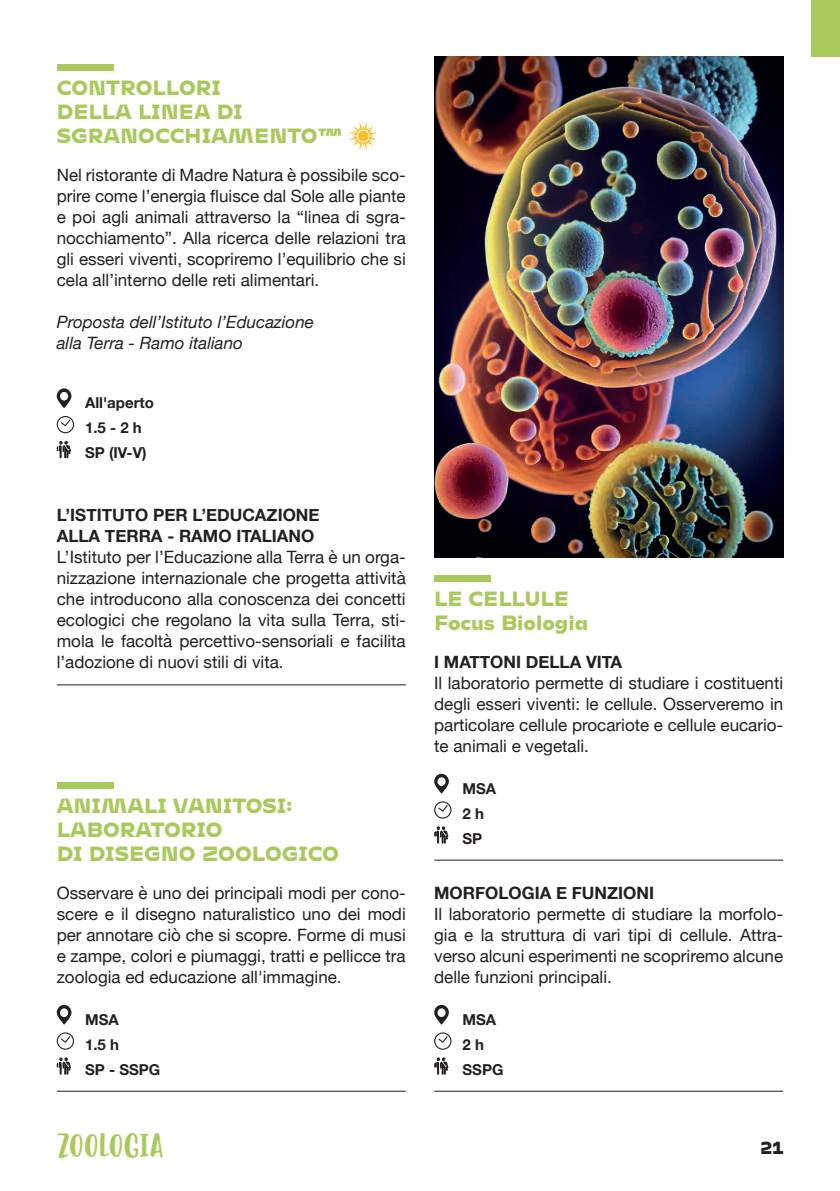
<style>
.page{position:relative;width:840px;height:1191px;background:#fff}
.page>*{position:absolute;margin:0;border:0;box-sizing:border-box;transform-origin:0 0}
.t1{font:30px "Kulhu One";color:#a8ca5b}
.titolo{font:900 20px "Mohol";color:#a8ca5b}
.testo{font:17px/21px "Helvetica Neue";color:#231f20;text-align:justify}
.testo-2{font:700 17px "Helvetica Neue";color:#231f20}
.testo-3{font:italic 17px "Helvetica Neue";color:#231f20}
.t2{font:900 17px "Mohol";color:#231f20}
.dati{font:700 15px "Helvetica Neue";color:#231f20}
</style>
<div class="page">
<div style="left:811px;top:0;width:28px;height:57px;background:#a8ca5b"></div>
<div style="left:57px;top:65px;width:56px;height:6px;background:#a8ca5b"></div>
<svg style="left:349px;top:122px;width:28px;height:28px"></svg>
<div style="left:357px;top:130px;width:12px;height:12px;background:#f5bf2c;border-radius:50%"></div>
<div style="left:356px;top:130px;width:13px;height:12px;border:1px solid #fff;border-radius:50%"></div>
<svg style="left:57px;top:388px;width:14px;height:20px"></svg>
<svg style="left:57px;top:416px;width:17px;height:17px"></svg>
<svg style="left:57px;top:441px;width:14px;height:17px"></svg>
<hr style="left:57px;top:684px;width:348px;height:1px;background:#231f20">
<img style="left:434px;top:57px;width:348px;height:500px">
<div style="left:434px;top:575px;width:56px;height:6px;background:#a8ca5b"></div>
<svg style="left:434px;top:773px;width:14px;height:20px"></svg>
<svg style="left:434px;top:801px;width:17px;height:17px"></svg>
<svg style="left:434px;top:826px;width:14px;height:17px"></svg>
<hr style="left:434px;top:859px;width:348px;height:1px;background:#231f20">
<svg style="left:434px;top:1004px;width:14px;height:20px"></svg>
<svg style="left:434px;top:1032px;width:17px;height:17px"></svg>
<svg style="left:434px;top:1057px;width:14px;height:17px"></svg>
<hr style="left:434px;top:1090px;width:348px;height:1px;background:#231f20">
<div style="left:57px;top:782px;width:56px;height:6px;background:#a8ca5b"></div>
<svg style="left:57px;top:1004px;width:14px;height:20px"></svg>
<svg style="left:57px;top:1032px;width:17px;height:17px"></svg>
<svg style="left:57px;top:1057px;width:14px;height:17px"></svg>
<hr style="left:57px;top:1090px;width:348px;height:1px;background:#231f20">
<p class="titolo" style="left:57px;top:76px;width:166px">CONTROLLORI</p>
<p class="titolo" style="left:57px;top:100px;width:187px">DELLA LINEA DI</p>
<p class="titolo" style="left:57px;top:124px;width:287px">SGRANOCCHIAMENTO™</p>
<p class="testo" style="left:57px;top:166px;width:350px">Nel ristorante di Madre Natura è possibile sco&shy;prire come l’energia fluisce dal Sole alle piante e poi agli animali attraverso la “linea di sgra&shy;nocchiamento”. Alla ricerca delle relazioni tra gli esseri viventi, scopriremo l’equilibrio che si cela all’interno delle reti alimentari.</p>
<p class="testo-3" style="left:57px;top:310px;width:258px">Proposta dell’Istituto l’Educazione</p>
<p class="testo-3" style="left:57px;top:331px;width:188px">alla Terra - Ramo italiano</p>
<p class="dati" style="left:85px;top:391px;width:70px">All'aperto</p>
<p class="dati" style="left:85px;top:416px;width:58px">1.5 - 2 h</p>
<p class="dati" style="left:85px;top:441px;width:63px">SP (IV-V)</p>
<p class="testo-2" style="left:57px;top:502px;width:264px">L’ISTITUTO PER L’EDUCAZIONE</p>
<p class="testo-2" style="left:57px;top:523px;width:259px">ALLA TERRA - RAMO ITALIANO</p>
<p class="testo" style="left:57px;top:548px;width:350px">L’Istituto per l’Educazione alla Terra è un orga&shy;nizzazione internazionale che progetta attività che introducono alla conoscenza dei concetti ecologici che regolano la vita sulla Terra, sti&shy;mola le facoltà percettivo-sensoriali e facilita l’adozione di nuovi stili di vita.</p>
<p class="titolo" style="left:57px;top:793px;width:237px">ANIMALI VANITOSI:</p>
<p class="titolo" style="left:57px;top:817px;width:167px">LABORATORIO</p>
<p class="titolo" style="left:57px;top:841px;width:284px">DI DISEGNO ZOOLOGICO</p>
<p class="testo" style="left:57px;top:883px;width:350px">Osservare è uno dei principali modi per cono&shy;scere e il disegno naturalistico uno dei modi per annotare ciò che si scopre. Forme di musi e zampe, colori e piumaggi, tratti e pellicce tra zoologia ed educazione all'immagine.</p>
<p class="dati" style="left:85px;top:1007px;width:35px">MSA</p>
<p class="dati" style="left:85px;top:1032px;width:35px">1.5 h</p>
<p class="dati" style="left:85px;top:1057px;width:77px">SP - SSPG</p>
<p class="titolo" style="left:434px;top:586px;width:136px">LE CELLULE</p>
<p class="titolo" style="left:434px;top:610px;width:155px">Focus Biologia</p>
<p class="testo-2" style="left:434px;top:648px;width:189px">I MATTONI DELLA VITA</p>
<p class="testo" style="left:434px;top:673px;width:350px">Il laboratorio permette di studiare i costituenti degli esseri viventi: le cellule. Osserveremo in particolare cellule procariote e cellule eucario&shy;te animali e vegetali.</p>
<p class="dati" style="left:462px;top:776px;width:35px">MSA</p>
<p class="dati" style="left:462px;top:801px;width:23px">2 h</p>
<p class="dati" style="left:462px;top:826px;width:21px">SP</p>
<p class="testo-2" style="left:434px;top:879px;width:221px">MORFOLOGIA E FUNZIONI</p>
<p class="testo" style="left:434px;top:904px;width:350px">Il laboratorio permette di studiare la morfolo&shy;gia e la struttura di vari tipi di cellule. Attra&shy;verso alcuni esperimenti ne scopriremo alcune delle funzioni principali.</p>
<p class="dati" style="left:462px;top:1007px;width:35px">MSA</p>
<p class="dati" style="left:462px;top:1032px;width:23px">2 h</p>
<p class="dati" style="left:462px;top:1057px;width:42px">SSPG</p>
<p class="t1" style="left:57px;top:1125px;width:109px">ZOOLOGIA</p>
<p class="t2" style="left:759px;top:1137px;width:25px">21</p>
</div>
